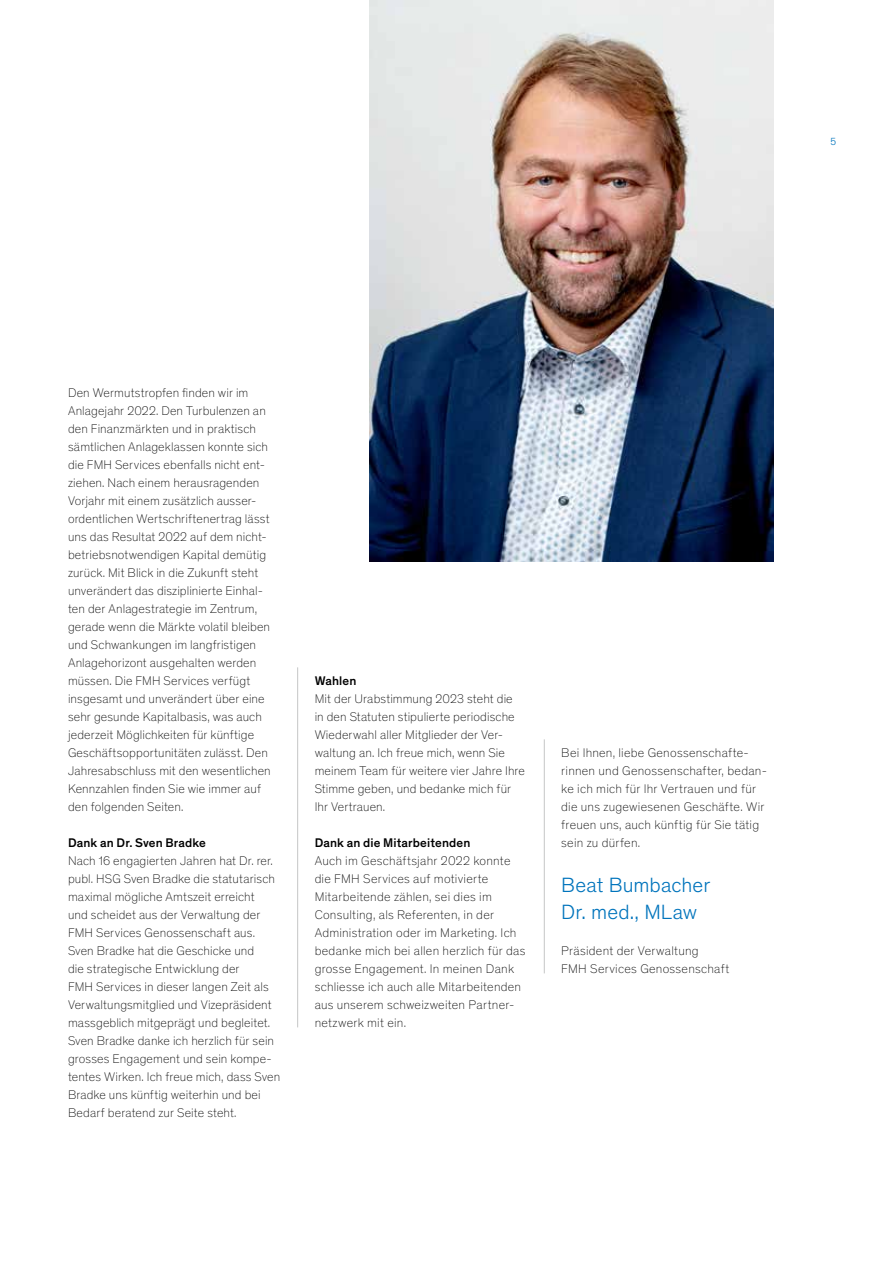
<style>
.page{position:relative;width:893px;height:1263px;background:#fff}
.page>*{position:absolute;margin:0;border:0;box-sizing:border-box;transform-origin:0 0}
.t1{font:300 21px/27px "Theinhardt";letter-spacing:.005em;color:#0074bc}
.t2{font:100 12.75px/18px "Theinhardt";letter-spacing:.01em;color:#000}
.t3{font:500 12.75px "Theinhardt";letter-spacing:.01em;color:#000}
.t4{font:300 10.5px "Theinhardt";color:#0074bc}
</style>
<div class="page">
<img style="left:370px;top:0;width:404px;height:561px">
<hr style="left:297px;top:667px;width:1px;height:360px;background:#c5c6c6">
<hr style="left:544px;top:739px;width:1px;height:234px;background:#c5c6c6">
<p class="t4" style="left:831px;top:134px;width:7px">5</p>
<p class="t2" style="left:68px;top:383px;width:204px">Den Wermutstropfen finden wir im Anlagejahr 2022. Den Turbulenzen an den Finanzmärkten und in praktisch sämtlichen Anlageklassen konnte sich die FMH Services ebenfalls nicht ent&shy;ziehen. Nach einem herausragenden Vorjahr mit einem zusätzlich ausser&shy;ordentlichen Wertschriftenertrag lässt uns das Resultat 2022 auf dem nicht&shy;betriebsnotwendigen Kapital demütig zurück. Mit Blick in die Zukunft steht unverändert das disziplinierte Einhal&shy;ten der Anlagestrategie im Zentrum, gerade wenn die Märkte volatil bleiben und Schwankungen im langfristigen Anlagehorizont ausgehalten werden müssen. Die FMH Services verfügt insgesamt und unverändert über eine sehr gesunde Kapitalbasis, was auch jederzeit Möglichkeiten für künftige Geschäftsopportunitäten zulässt. Den Jahresabschluss mit den wesentlichen Kennzahlen finden Sie wie immer auf den folgenden Seiten.</p>
<p class="t3" style="left:68px;top:834px;width:139px">Dank an Dr. Sven Bradke</p>
<p class="t2" style="left:68px;top:851px;width:214px">Nach 16 engagierten Jahren hat Dr. rer. publ. HSG Sven Bradke die statutarisch maximal mögliche Amtszeit erreicht<br>und scheidet aus der Verwaltung der FMH Services Genossenschaft aus.<br>Sven Bradke hat die Geschicke und<br>die strategische Entwicklung der<br>FMH Services in dieser langen Zeit als Verwaltungsmitglied und Vizepräsident massgeblich mitgeprägt und begleitet.<br>Sven Bradke danke ich herzlich für sein grosses Engagement und sein kompe&shy;tentes Wirken. Ich freue mich, dass Sven Bradke uns künftig weiterhin und bei Bedarf beratend zur Seite steht.</p>
<p class="t3" style="left:315px;top:672px;width:43px">Wahlen</p>
<p class="t2" style="left:315px;top:689px;width:212px">Mit der Urabstimmung 2023 steht die in den Statuten stipulierte periodische Wiederwahl aller Mitglieder der Ver&shy;waltung an. Ich freue mich, wenn Sie meinem Team für weitere vier Jahre Ihre Stimme geben, und bedanke mich für Ihr Vertrauen.</p>
<p class="t3" style="left:315px;top:834px;width:157px">Dank an die Mitarbeitenden</p>
<p class="t2" style="left:315px;top:851px;width:212px">Auch im Geschäftsjahr 2022 konnte die FMH Services auf motivierte Mitarbeitende zählen, sei dies im Consulting, als Referenten, in der Administration oder im Marketing. Ich bedanke mich bei allen herzlich für das grosse Engagement. In meinen Dank schliesse ich auch alle Mitarbeitenden aus unserem schweizweiten Partner&shy;netzwerk mit ein.</p>
<p class="t2" style="left:561px;top:743px;width:207px">Bei Ihnen, liebe Genossenschafte&shy;rinnen und Genossenschafter, bedan&shy;ke ich mich für Ihr Vertrauen und für die uns zugewiesenen Geschäfte. Wir freuen uns, auch künftig für Sie tätig sein zu dürfen.</p>
<h1 class="t1" style="left:561px;top:871px;width:151px">Beat Bumbacher<br>Dr. med., MLaw</h1>
<p class="t2" style="left:561px;top:941px;width:169px">Präsident der Verwaltung<br>FMH Services Genossenschaft</p>
</div>
